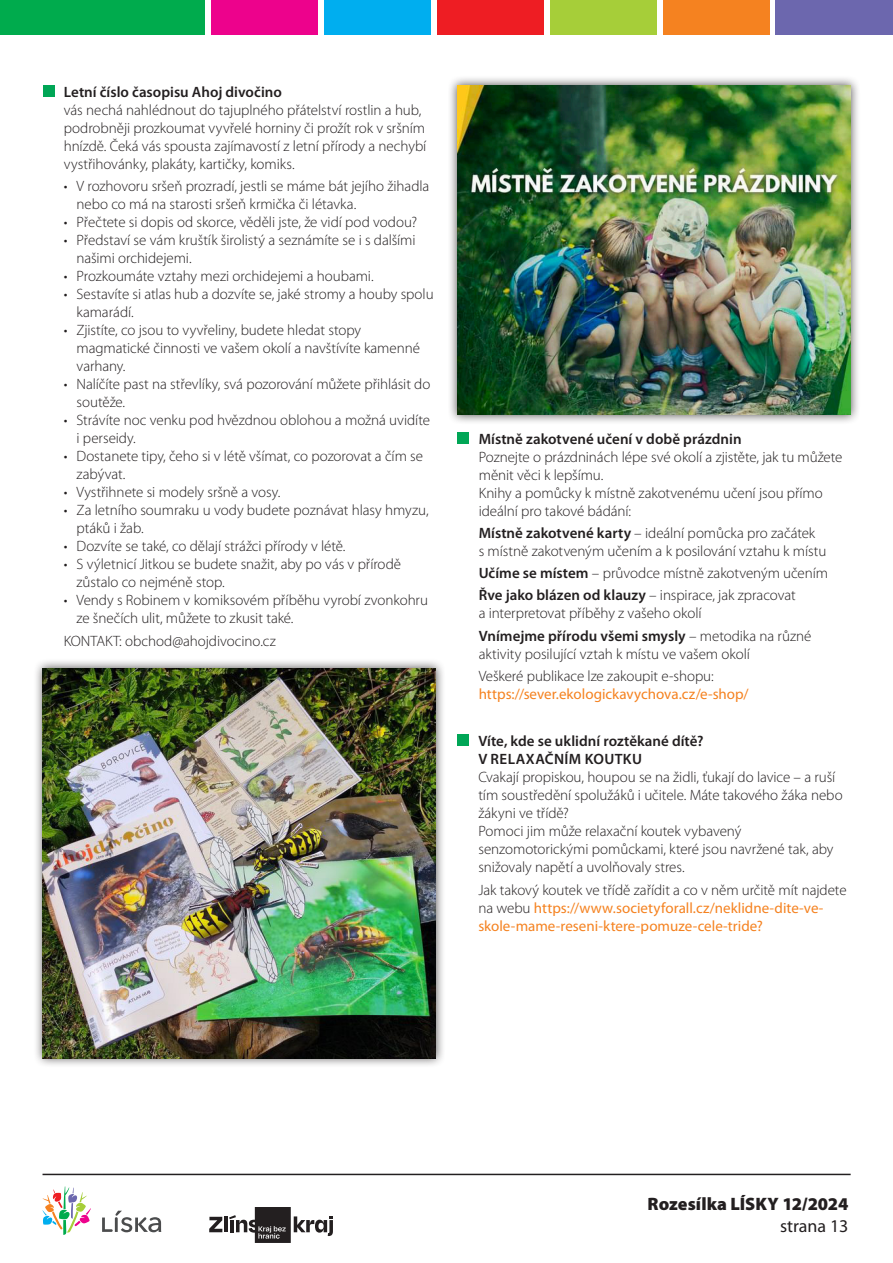
<style>
.page{position:relative;width:893px;height:1263px;background:#fff}
.page>*{position:absolute;margin:0;border:0;box-sizing:border-box;transform-origin:0 0}
.t1{font:900 18px "Myriad Pro";color:#231f20}
.t2{font:18px "Myriad Pro";color:#231f20}
.text{font:300 15px/18px "Myriad Pro";letter-spacing:-.005em;color:#231f20}
.text-2{font:15px/18px "Myriad Pro";color:#f58220}
.text-3{font:600 15px "Myriad Pro";color:#231f20}
.text-4{font:600 15px "Myriad Pro";letter-spacing:.025em;color:#231f20}
.s1{font-weight:600}
.s2{font-weight:300;color:#231f20}
</style>
<div class="page">
<div style="left:0;top:0;width:205px;height:34px;background:#00ab4d"></div>
<div style="left:211px;top:0;width:107px;height:34px;background:#ed028c"></div>
<div style="left:324px;top:0;width:107px;height:34px;background:#00aeef"></div>
<div style="left:437px;top:0;width:107px;height:34px;background:#ee1d23"></div>
<div style="left:550px;top:0;width:107px;height:34px;background:#a6ce39"></div>
<div style="left:663px;top:0;width:107px;height:34px;background:#f58220"></div>
<div style="left:776px;top:0;width:117px;height:34px;background:#6c67ae"></div>
<svg style="left:102px;top:1211px;width:59px;height:21px"></svg>
<svg style="left:43px;top:1186px;width:48px;height:49px"></svg>
<hr style="left:43px;top:1174px;width:808px;height:1px;background:#231f20">
<svg style="left:209px;top:1217px;width:13px;height:15px"></svg>
<hr style="left:224px;top:1216px;width:4px;height:16px;background:#231f20">
<svg style="left:229px;top:1207px;width:104px;height:36px"></svg>
<div style="left:43px;top:85px;width:12px;height:12px;background:#00a656"></div>
<div style="left:33px;top:659px;width:413px;height:409px;background:#231f20;opacity:.75"></div>
<img style="left:43px;top:668px;width:393px;height:390px">
<div style="left:457px;top:432px;width:12px;height:12px;background:#00a656"></div>
<div style="left:448px;top:75px;width:412px;height:350px;background:#231f20;opacity:.75"></div>
<img style="left:457px;top:85px;width:393px;height:330px">
<div style="left:457px;top:734px;width:12px;height:12px;background:#00a656"></div>
<p class="text-3" style="left:64px;top:82px;width:220px">Letní číslo časopisu Ahoj divočino</p>
<p class="text" style="left:64px;top:101px;width:364px">vás nechá nahlédnout do tajuplného přátelství rostlin a hub, podrobněji prozkoumat vyvřelé horniny či prožít rok v sršním hnízdě. Čeká vás spousta zajímavostí z letní přírody a nechybí vystřihovánky, plakáty, kartičky, komiks.</p>
<p class="text" style="left:77px;top:177px;width:354px;text-indent:-13px">• V rozhovoru sršeň prozradí, jestli se máme bát jejího žihadla nebo co má na starosti sršeň krmička či létavka.</p>
<p class="text" style="left:64px;top:213px;width:355px">• Přečtete si dopis od skorce, věděli jste, že vidí pod vodou?</p>
<p class="text" style="left:77px;top:231px;width:340px;text-indent:-13px">• Představí se vám kruštík širolistý a seznámíte se i s dalšími našimi orchidejemi.</p>
<p class="text" style="left:64px;top:267px;width:311px">• Prozkoumáte vztahy mezi orchidejemi a houbami.</p>
<p class="text" style="left:77px;top:285px;width:359px;text-indent:-13px">• Sestavíte si atlas hub a dozvíte se, jaké stromy a houby spolu kamarádí.</p>
<p class="text" style="left:77px;top:321px;width:345px;text-indent:-13px">• Zjistíte, co jsou to vyvřeliny, budete hledat stopy magmatické činnosti ve vašem okolí a navštívíte kamenné varhany.</p>
<p class="text" style="left:77px;top:375px;width:355px;text-indent:-13px">• Nalíčíte past na střevlíky, svá pozorování můžete přihlásit do soutěže.</p>
<p class="text" style="left:77px;top:411px;width:355px;text-indent:-13px">• Strávíte noc venku pod hvězdnou oblohou a možná uvidíte i perseidy.</p>
<p class="text" style="left:77px;top:447px;width:348px;text-indent:-13px">• Dostanete tipy, čeho si v létě všímat, co pozorovat a čím se zabývat.</p>
<p class="text" style="left:64px;top:483px;width:218px">• Vystřihnete si modely sršně a vosy.</p>
<p class="text" style="left:77px;top:501px;width:354px;text-indent:-13px">• Za letního soumraku u vody budete poznávat hlasy hmyzu, ptáků i žab.</p>
<p class="text" style="left:64px;top:537px;width:283px">• Dozvíte se také, co dělají strážci přírody v létě.</p>
<p class="text" style="left:77px;top:555px;width:326px;text-indent:-13px">• S výletnicí Jitkou se budete snažit, aby po vás v přírodě zůstalo co nejméně stop.</p>
<p class="text" style="left:77px;top:591px;width:353px;text-indent:-13px">• Vendy s Robinem v komiksovém příběhu vyrobí zvonkohru ze šnečích ulit, můžete to zkusit také.</p>
<p class="text" style="left:64px;top:631px;width:214px">KONTAKT: obchod@ahojdivocino.cz</p>
<p class="text-3" style="left:479px;top:429px;width:264px">Místně zakotvené učení v době prázdnin</p>
<p class="text" style="left:479px;top:447px;width:365px">Poznejte o prázdninách lépe své okolí a zjistěte, jak tu můžete měnit věci k lepšímu.</p>
<p class="text" style="left:479px;top:483px;width:346px">Knihy a pomůcky k místně zakotvenému učení jsou přímo ideální pro takové bádání:</p>
<p class="text" style="left:479px;top:524px;width:349px"><span class="s1">Místně zakotvené karty</span> – ideální pomůcka pro začátek<br>s místně zakotveným učením a k posilování vztahu k místu</p>
<p class="text" style="left:479px;top:564px;width:351px"><span class="s1">Učíme se místem</span> – průvodce místně zakotveným učením</p>
<p class="text" style="left:479px;top:586px;width:319px"><span class="s1">Řve jako blázen od klauzy</span> – inspirace, jak zpracovat a interpretovat příběhy z vašeho okolí</p>
<p class="text" style="left:479px;top:626px;width:334px"><span class="s1">Vnímejme přírodu všemi smysly</span> – metodika na různé aktivity posilující vztah k místu ve vašem okolí</p>
<p class="text" style="left:479px;top:667px;width:236px">Veškeré publikace lze zakoupit e-shopu:</p>
<p class="text-2" style="left:479px;top:685px;width:271px">https://sever.ekologickavychova.cz/e-shop/</p>
<p class="text-3" style="left:478px;top:732px;width:227px">Víte, kde se uklidní roztěkané dítě?</p>
<p class="text-4" style="left:478px;top:750px;width:165px">V RELAXAČNÍM KOUTKU</p>
<p class="text" style="left:478px;top:768px;width:366px">Cvakají propiskou, houpou se na židli, ťukají do lavice – a ruší tím soustředění spolužáků i učitele. Máte takového žáka nebo žákyni ve třídě?</p>
<p class="text" style="left:478px;top:822px;width:357px">Pomoci jim může relaxační koutek vybavený senzomotorickými pomůckami, které jsou navržené tak, aby snižovaly napětí a uvolňovaly stres.</p>
<p class="text-2" style="left:478px;top:880px;width:370px"><span class="s2">Jak takový koutek ve třídě zařídit a co v něm určitě mít najdete na webu</span> https://www.societyforall.cz/neklidne-dite-ve&shy;skole-mame-reseni-ktere-pomuze-cele-tride?</p>
<p class="t1" style="left:648px;top:1192px;width:202px">Rozesílka LÍSKY 12/2024</p>
<p class="t2" style="left:780px;top:1215px;width:70px">strana 13</p>
</div>
